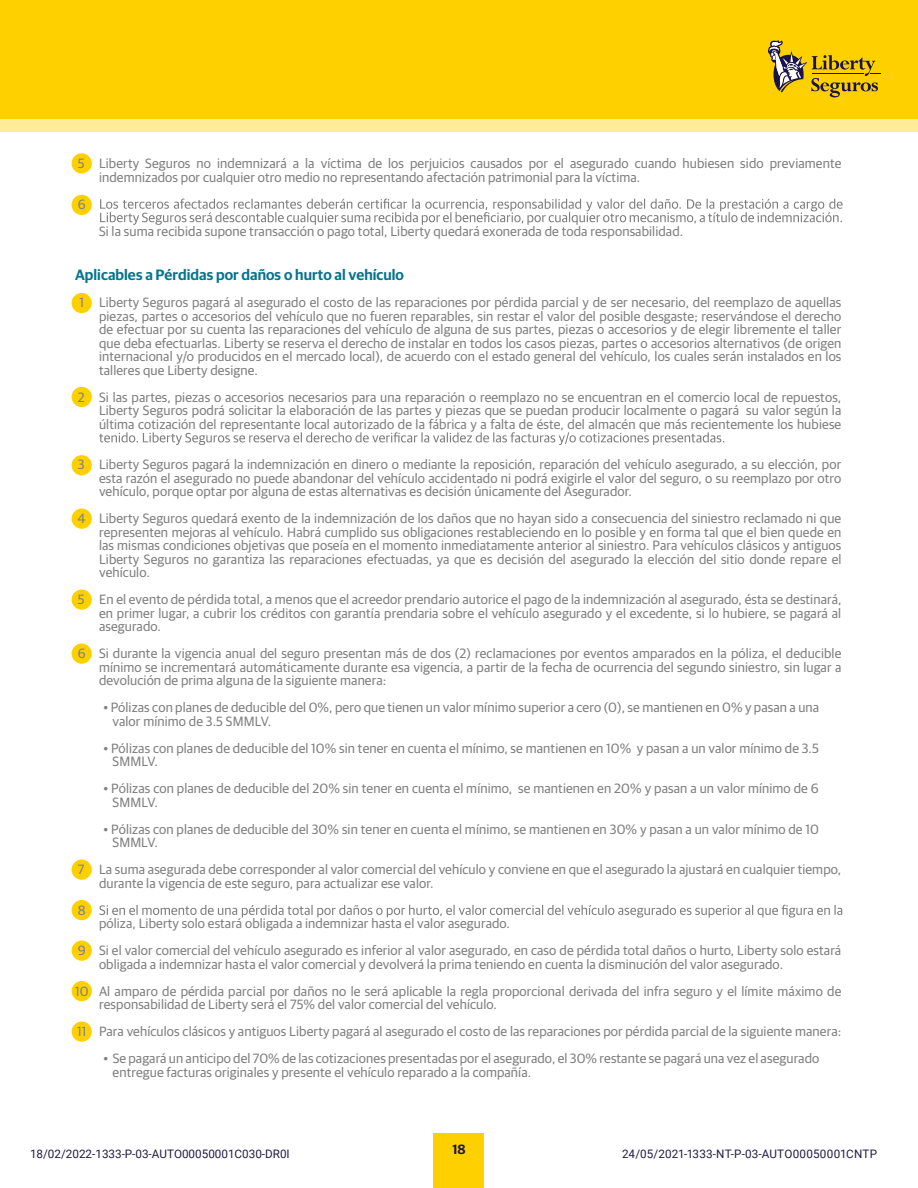
<style>
.page{position:relative;width:918px;height:1188px;background:#fff}
.page>*{position:absolute;margin:0;border:0;box-sizing:border-box;transform-origin:0 0}
.t1{font:600 15px "Guardian Sans";letter-spacing:.005em;color:#06748c}
.t2{font:13.5px/13.5px "Guardian Sans";letter-spacing:.01em;color:#808080}
.t3{font:600 13.5px "Guardian Sans";color:#1a1446}
.t4{font:11.7px "Roboto";color:#221c43}
</style>
<div class="page">
<div style="left:0;top:0;width:918px;height:132px;background:#ffec99"></div>
<div style="left:434px;top:1134px;width:50px;height:54px;background:#ffd000"></div>
<div style="left:0;top:0;width:918px;height:119px;background:#ffd000"></div>
<svg style="left:768px;top:40px;width:113px;height:57px"></svg>
<div style="left:72px;top:153px;width:20px;height:20px;background:#ffd000;border-radius:50%"></div>
<div style="left:72px;top:195px;width:20px;height:20px;background:#ffd000;border-radius:50%"></div>
<div style="left:72px;top:293px;width:20px;height:20px;background:#ffd000;border-radius:50%"></div>
<div style="left:72px;top:387px;width:20px;height:20px;background:#ffd000;border-radius:50%"></div>
<div style="left:72px;top:455px;width:20px;height:20px;background:#ffd000;border-radius:50%"></div>
<div style="left:72px;top:508px;width:20px;height:21px;background:#ffd000;border-radius:50%"></div>
<div style="left:72px;top:590px;width:20px;height:20px;background:#ffd000;border-radius:50%"></div>
<div style="left:72px;top:644px;width:20px;height:20px;background:#ffd000;border-radius:50%"></div>
<div style="left:72px;top:860px;width:20px;height:20px;background:#ffd000;border-radius:50%"></div>
<div style="left:72px;top:900px;width:20px;height:20px;background:#ffd000;border-radius:50%"></div>
<div style="left:72px;top:940px;width:20px;height:21px;background:#ffd000;border-radius:50%"></div>
<div style="left:72px;top:981px;width:20px;height:20px;background:#ffd000;border-radius:50%"></div>
<div style="left:72px;top:1022px;width:20px;height:20px;background:#ffd000;border-radius:50%"></div>
<svg style="left:100px;top:199px;width:743px;height:26px"></svg>
<svg style="left:99px;top:432px;width:625px;height:13px"></svg>
<svg style="left:99px;top:905px;width:743px;height:13px"></svg>
<p class="t2" style="left:99px;top:156px;width:744px;text-indent:-21px">5 Liberty Seguros no indemnizará a la víctima de los perjuicios causados por el asegurado cuando hubiesen sido previamente indemnizados por cualquier otro medio no representando afectación patrimonial para la víctima.</p>
<p class="t2" style="left:78px;top:196px;width:9px">6</p>
<p class="t2" style="left:99px;top:223px;width:586px">Si la suma recibida supone transacción o pago total, Liberty quedará exonerada de toda responsabilidad.</p>
<p class="t1" style="left:75px;top:264px;width:330px">Aplicables a Pérdidas por daños o hurto al vehículo</p>
<p class="t2" style="left:99px;top:295px;width:744px;text-align:justify;text-indent:-20px">1 Liberty Seguros pagará al asegurado el costo de las reparaciones por pérdida parcial y de ser necesario, del reemplazo de aquellas piezas, partes o accesorios del vehículo que no fueren reparables, sin restar el valor del posible desgaste; reservándose el derecho de efectuar por su cuenta las reparaciones del vehículo de alguna de sus partes, piezas o accesorios y de elegir libremente el taller que deba efectuarlas. Liberty se reserva el derecho de instalar en todos los casos piezas, partes o accesorios alternativos (de origen internacional y/o producidos en el mercado local), de acuerdo con el estado general del vehículo, los cuales serán instalados en los talleres que Liberty designe.</p>
<p class="t2" style="left:99px;top:389px;width:744px;text-align:justify;text-indent:-21px">2 Si las partes, piezas o accesorios necesarios para una reparación o reemplazo no se encuentran en el comercio local de repuestos, Liberty Seguros podrá solicitar la elaboración de las partes y piezas que se puedan producir localmente o pagará su valor según la última cotización del representante local autorizado de la fábrica y a falta de éste, del almacén que más recientemente los hubiese</p>
<p class="t2" style="left:99px;top:457px;width:744px;text-align:justify;text-indent:-21px">3 Liberty Seguros pagará la indemnización en dinero o mediante la reposición, reparación del vehículo asegurado, a su elección, por esta razón el asegurado no puede abandonar del vehículo accidentado ni podrá exigirle el valor del seguro, o su reemplazo por otro vehículo, porque optar por alguna de estas alternativas es decisión únicamente del Asegurador.</p>
<p class="t2" style="left:99px;top:511px;width:744px;text-align:justify;text-indent:-21px">4 Liberty Seguros quedará exento de la indemnización de los daños que no hayan sido a consecuencia del siniestro reclamado ni que representen mejoras al vehículo. Habrá cumplido sus obligaciones restableciendo en lo posible y en forma tal que el bien quede en las mismas condiciones objetivas que poseía en el momento inmediatamente anterior al siniestro. Para vehículos clásicos y antiguos Liberty Seguros no garantiza las reparaciones efectuadas, ya que es decisión del asegurado la elección del sitio donde repare el vehículo.</p>
<p class="t2" style="left:99px;top:592px;width:744px;text-align:justify;text-indent:-21px">5 En el evento de pérdida total, a menos que el acreedor prendario autorice el pago de la indemnización al asegurado, ésta se destinará, en primer lugar, a cubrir los créditos con garantía prendaria sobre el vehículo asegurado y el excedente, si lo hubiere, se pagará al asegurado.</p>
<p class="t2" style="left:99px;top:646px;width:744px;text-align:justify;text-indent:-21px">6 Si durante la vigencia anual del seguro presentan más de dos (2) reclamaciones por eventos amparados en la póliza, el deducible mínimo se incrementará automáticamente durante esa vigencia, a partir de la fecha de ocurrencia del segundo siniestro, sin lugar a devolución de prima alguna de la siguiente manera:</p>
<p class="t2" style="left:113px;top:700px;width:708px;text-indent:-9px">• Pólizas con planes de deducible del 0%, pero que tienen un valor mínimo superior a cero (0), se mantienen en 0% y pasan a una valor mínimo de 3.5 SMMLV.</p>
<p class="t2" style="left:113px;top:740px;width:708px;text-indent:-9px">• Pólizas con planes de deducible del 10% sin tener en cuenta el mínimo, se mantienen en 10% y pasan a un valor mínimo de 3.5<br>SMMLV.</p>
<p class="t2" style="left:113px;top:781px;width:708px;text-indent:-9px">• Pólizas con planes de deducible del 20% sin tener en cuenta el mínimo, se mantienen en 20% y pasan a un valor mínimo de 6<br>SMMLV.</p>
<p class="t2" style="left:113px;top:821px;width:708px;text-indent:-9px">• Pólizas con planes de deducible del 30% sin tener en cuenta el mínimo, se mantienen en 30% y pasan a un valor mínimo de 10<br>SMMLV.</p>
<p class="t2" style="left:99px;top:862px;width:744px;text-indent:-21px">7 La suma asegurada debe corresponder al valor comercial del vehículo y conviene en que el asegurado la ajustará en cualquier tiempo, durante la vigencia de este seguro, para actualizar ese valor.</p>
<p class="t2" style="left:78px;top:902px;width:9px">8</p>
<p class="t2" style="left:78px;top:909px;width:765px;line-height:27px;text-indent:21px">póliza, Liberty solo estará obligada a indemnizar hasta el valor asegurado.<br>9 Si el valor comercial del vehículo asegurado es inferior al valor asegurado, en caso de pérdida total daños o hurto, Liberty solo estará</p>
<p class="t2" style="left:75px;top:950px;width:768px;line-height:27px;text-indent:24px">obligada a indemnizar hasta el valor comercial y devolverá la prima teniendo en cuenta la disminución del valor asegurado.<br>10 Al amparo de pérdida parcial por daños no le será aplicable la regla proporcional derivada del infra seguro y el límite máximo de</p>
<p class="t2" style="left:77px;top:990px;width:766px;line-height:27px;text-indent:22px">responsabilidad de Liberty será el 75% del valor comercial del vehículo.<br>11 Para vehículos clásicos y antiguos Liberty pagará al asegurado el costo de las reparaciones por pérdida parcial de la siguiente manera:</p>
<p class="t2" style="left:113px;top:1051px;width:708px;text-indent:-9px">• Se pagará un anticipo del 70% de las cotizaciones presentadas por el asegurado, el 30% restante se pagará una vez el asegurado entregue facturas originales y presente el vehículo reparado a la compañía.</p>
<p class="t3" style="left:452px;top:1139px;width:15px">18</p>
<p class="t4" style="left:30px;top:1146px;width:261px">18/02/2022-1333-P-03-AUTO00050001C030-DR0I</p>
<p class="t4" style="left:622px;top:1146px;width:257px">24/05/2021-1333-NT-P-03-AUTO00050001CNTP</p>
</div>
